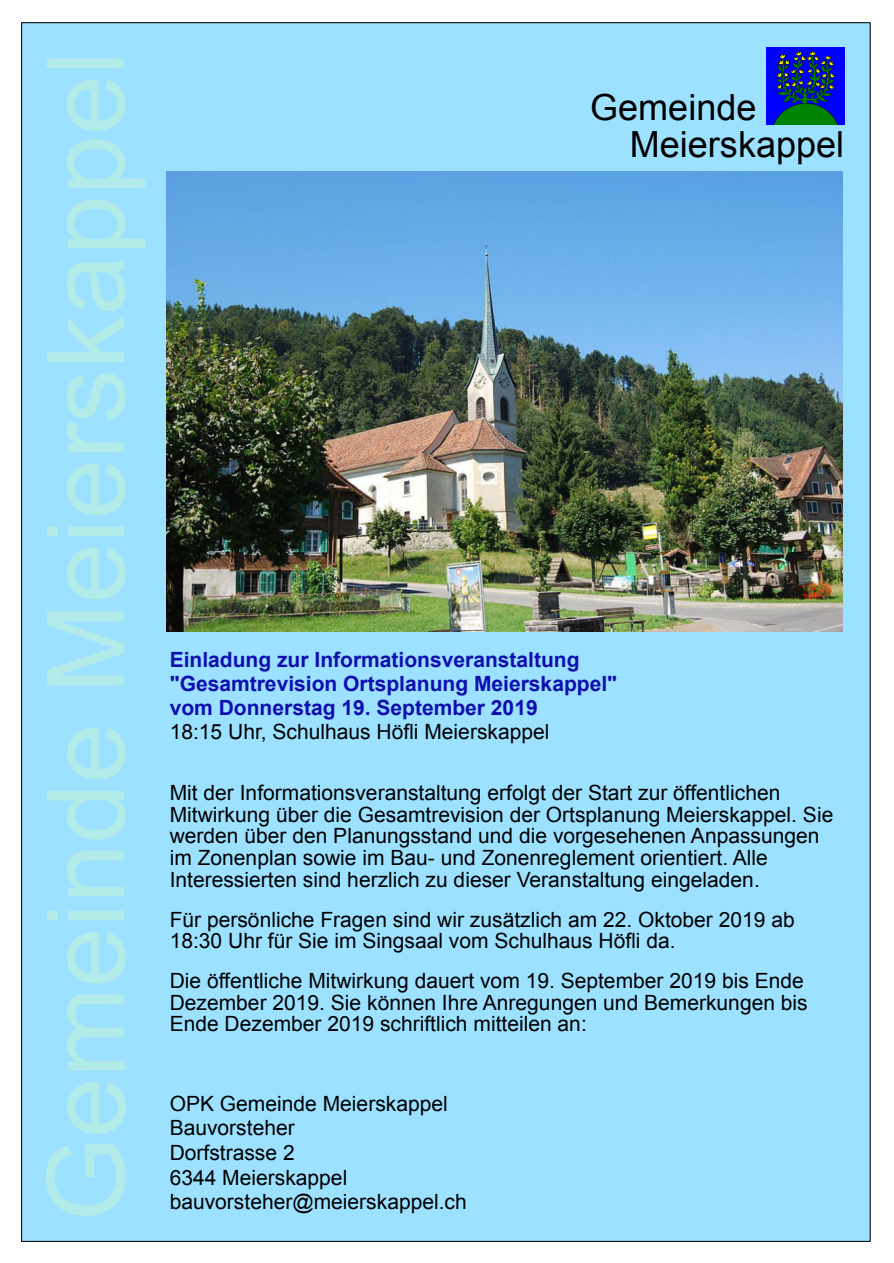
<style>
.page{position:relative;width:894px;height:1263px;background:#fff}
.page>*{position:absolute;margin:0;border:0;box-sizing:border-box;transform-origin:0 0}
.t1{font:108px "Arial";color:#b3ebe8}
.t2{font:36px "Arial";color:#000}
.t3{font:21px/21.8px "Arial";color:#000}
.t4{font:700 21px/24px "Arial";color:#0f0fb0}
</style>
<div class="page">
<div style="left:21px;top:22px;width:849px;height:1220px;background:#9ce1ff;border:1px solid #000"></div>
<img style="left:766px;top:47px;width:77px;height:78px">
<img style="left:167px;top:172px;width:675px;height:459px">
<h1 class="t1" style="left:46px;top:1221px;width:1172px;rotate:-90deg">Gemeinde Meierskappel</h1>
<h2 class="t2" style="left:590px;top:94px;width:168px">Gemeinde</h2>
<h2 class="t2" style="left:629px;top:131px;width:216px">Meierskappel</h2>
<p class="t4" style="left:170px;top:650px;width:449px">Einladung zur Informationsveranstaltung "Gesamtrevision Ortsplanung Meierskappel" vom Donnerstag 19. September 2019</p>
<p class="t3" style="left:170px;top:723px;width:381px">18:15 Uhr, Schulhaus Höfli Meierskappel</p>
<p class="t3" style="left:170px;top:784px;width:665px">Mit der Informationsveranstaltung erfolgt der Start zur öffentlichen Mitwirkung über die Gesamtrevision der Ortsplanung Meierskappel. Sie werden über den Planungsstand und die vorgesehenen Anpassungen im Zonenplan sowie im Bau- und Zonenreglement orientiert. Alle Interessierten sind herzlich zu dieser Veranstaltung eingeladen.</p>
<p class="t3" style="left:170px;top:910px;width:626px">Für persönliche Fragen sind wir zusätzlich am 22. Oktober 2019 ab<br>18:30 Uhr für Sie im Singsaal vom Schulhaus Höfli da.</p>
<p class="t3" style="left:170px;top:972px;width:639px">Die öffentliche Mitwirkung dauert vom 19. September 2019 bis Ende<br>Dezember 2019. Sie können Ihre Anregungen und Bemerkungen bis<br>Ende Dezember 2019 schriftlich mitteilen an:</p>
<p class="t3" style="left:170px;top:1093px;width:298px;line-height:24.8px">OPK Gemeinde Meierskappel<br>Bauvorsteher<br>Dorfstrasse 2<br>6344 Meierskappel bauvorsteher@meierskappel.ch</p>
</div>
